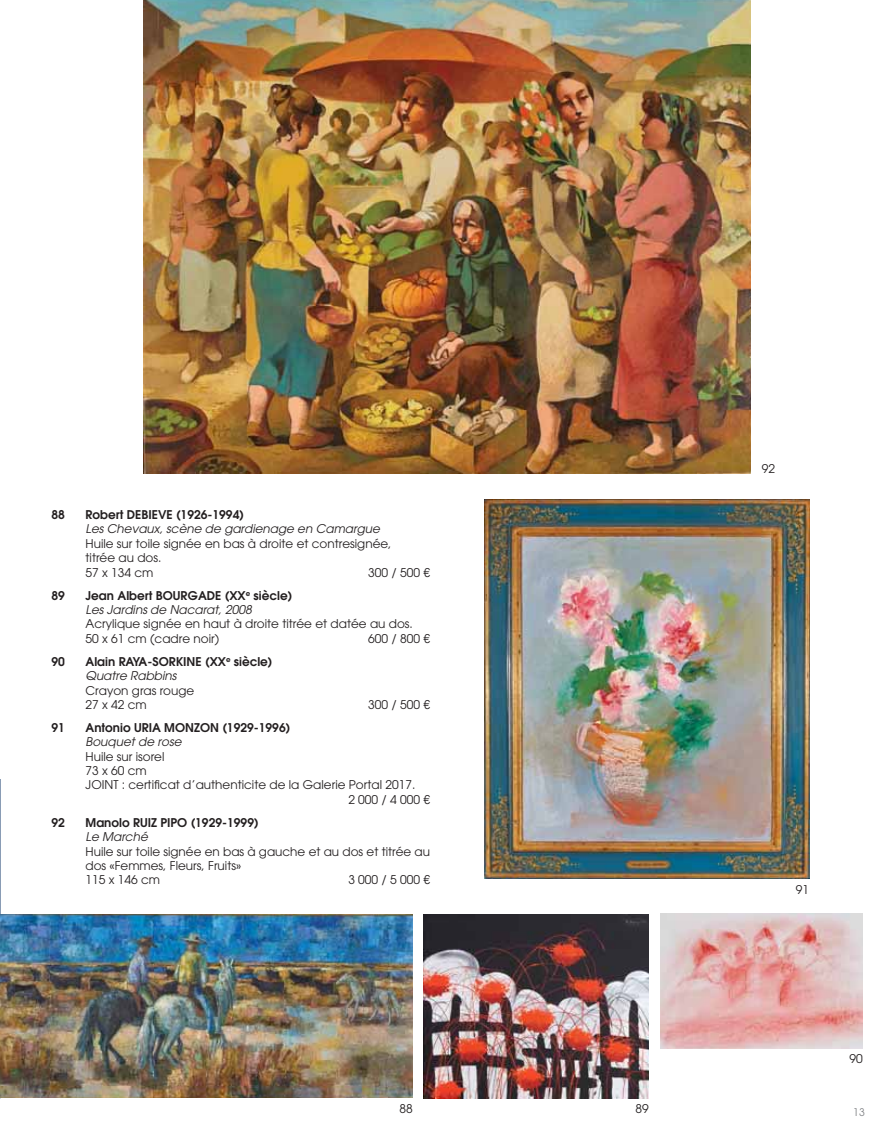
<style>
.page{position:relative;width:893px;height:1148px;background:#fff}
.page>*{position:absolute;margin:0;border:0;box-sizing:border-box;transform-origin:0 0}
.t1{font:12px/14.4px "ITC Avant Garde Pro";color:#231f20}
.t2{font:600 12px/14.4px "ITC Avant Garde Pro";color:#231f20}
.t3{font:italic 12px "ITC Avant Garde Pro";color:#231f20}
.t4{font:10.5px "ITC Avant Garde Pro";color:#808285}
.s1{font-weight:400;font-style:italic}
</style>
<div class="page">
<img style="left:0;top:779px;width:1px;height:135px">
<img style="left:0;top:914px;width:412px;height:183px">
<img style="left:423px;top:914px;width:226px;height:183px">
<img style="left:660px;top:913px;width:203px;height:135px">
<img style="left:485px;top:499px;width:324px;height:379px">
<img style="left:144px;top:0;width:606px;height:473px">
<p class="t2" style="left:52px;top:508px;width:15px">88</p>
<p class="t2" style="left:86px;top:508px;width:160px">Robert DEBIEVE (1926-1994)</p>
<p class="t3" style="left:86px;top:523px;width:296px">Les Chevaux, scène de gardienage en Camargue</p>
<p class="t1" style="left:86px;top:537px;width:307px">Huile sur toile signée en bas à droite et contresignée, titrée au dos.<br>57 x 134 cm</p>
<p class="t1" style="left:368px;top:566px;width:63px">300 / 500 €</p>
<p class="t2" style="left:52px;top:588px;width:15px">89</p>
<p class="t2" style="left:86px;top:588px;width:208px">Jean Albert BOURGADE (XX<sup>e</sup> siècle)<br><span class="s1">Les Jardins de Nacarat, 2008</span></p>
<p class="t1" style="left:86px;top:617px;width:329px">Acrylique signée en haut à droite titrée et datée au dos.<br>50 x 61 cm (cadre noir)</p>
<p class="t1" style="left:368px;top:632px;width:63px">600 / 800 €</p>
<p class="t2" style="left:52px;top:655px;width:15px">90</p>
<p class="t2" style="left:86px;top:655px;width:188px">Alain RAYA-SORKINE (XX<sup>e</sup> siècle)<br><span class="s1">Quatre Rabbins</span></p>
<p class="t1" style="left:86px;top:683px;width:110px">Crayon gras rouge<br>27 x 42 cm</p>
<p class="t1" style="left:368px;top:698px;width:63px">300 / 500 €</p>
<p class="t2" style="left:52px;top:721px;width:15px">91</p>
<p class="t2" style="left:86px;top:721px;width:206px">Antonio URIA MONZON (1929-1996)</p>
<p class="t3" style="left:86px;top:736px;width:97px">Bouquet de rose</p>
<p class="t1" style="left:86px;top:750px;width:80px">Huile sur isorel</p>
<p class="t1" style="left:86px;top:764px;width:63px">73 x 60 cm</p>
<p class="t1" style="left:86px;top:778px;width:331px">JOINT : certificat d’authenticite de la Galerie Portal 2017.</p>
<p class="t1" style="left:348px;top:793px;width:83px">2 000 / 4 000 €</p>
<p class="t2" style="left:52px;top:816px;width:15px">92</p>
<p class="t2" style="left:86px;top:816px;width:175px">Manolo RUIZ PIPO (1929-1999)</p>
<p class="t3" style="left:86px;top:831px;width:64px">Le Marché</p>
<p class="t1" style="left:86px;top:844px;width:346px">Huile sur toile signée en bas à gauche et au dos et titrée au dos «Femmes, Fleurs, Fruits»<br>115 x 146 cm</p>
<p class="t1" style="left:348px;top:873px;width:83px">3 000 / 5 000 €</p>
<p class="t1" style="left:399px;top:1101px;width:15px">88</p>
<p class="t1" style="left:635px;top:1101px;width:15px">89</p>
<p class="t1" style="left:762px;top:462px;width:15px">92</p>
<p class="t1" style="left:796px;top:883px;width:15px">91</p>
<p class="t1" style="left:849px;top:1052px;width:15px">90</p>
<p class="t4" style="left:853px;top:1106px;width:13px">13</p>
</div>
